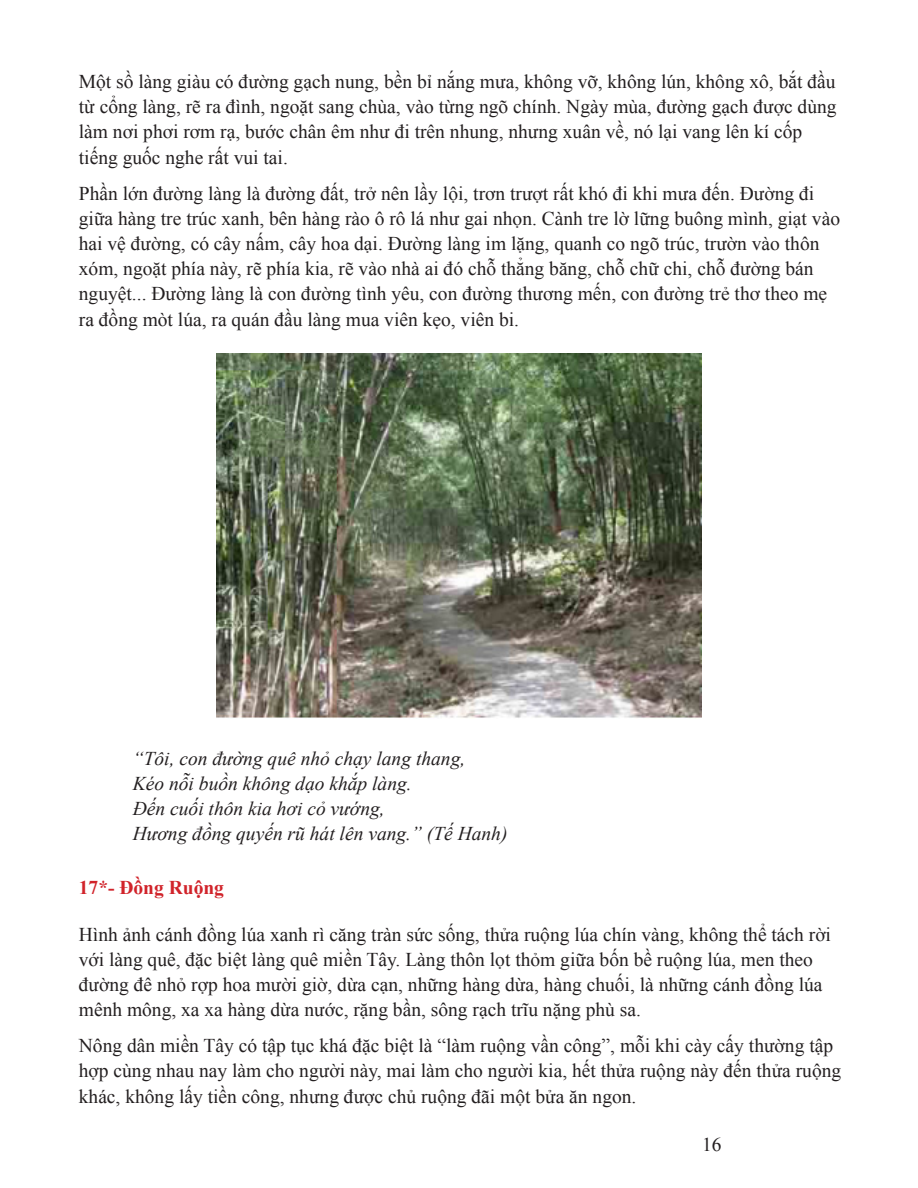
<style>
.page{position:relative;width:918px;height:1188px;background:#fff}
.page>*{position:absolute;margin:0;border:0;box-sizing:border-box;transform-origin:0 0}
.t1{font:19.5px/25.2px "Times New Roman";color:#231f20}
.t2{font:italic 19.5px/25.2px "Times New Roman";color:#231f20}
.t3{font:700 19.5px "Times New Roman";color:#d1232a}
</style>
<div class="page">
<img style="left:216px;top:353px;width:486px;height:365px">
<p class="t1" style="left:79px;top:69px;width:759px">Một sồ làng giàu có đường gạch nung, bền bỉ nắng mưa, không vỡ, không lún, không xô, bắt đầu từ cổng làng, rẽ ra đình, ngoặt sang chùa, vào từng ngõ chính. Ngày mùa, đường gạch được dùng làm nơi phơi rơm rạ, bước chân êm như đi trên nhung, nhưng xuân về, nó lại vang lên kí cốp tiếng guốc nghe rất vui tai.</p>
<p class="t1" style="left:79px;top:180px;width:763px">Phần lớn đường làng là đường đất, trở nên lầy lội, trơn trượt rất khó đi khi mưa đến. Đường đi giữa hàng tre trúc xanh, bên hàng rào ô rô lá như gai nhọn. Cành tre lờ lững buông mình, giạt vào hai vệ đường, có cây nấm, cây hoa dại. Đường làng im lặng, quanh co ngõ trúc, trườn vào thôn xóm, ngoặt phía này, rẽ phía kia, rẽ vào nhà ai đó chỗ thẳng băng, chỗ chữ chi, chỗ đường bán nguyệt... Đường làng là con đường tình yêu, con đường thương mến, con đường trẻ thơ theo mẹ ra đồng mòt lúa, ra quán đầu làng mua viên kẹo, viên bi.</p>
<p class="t2" style="left:133px;top:745px;width:376px">“Tôi, con đường quê nhỏ chạy lang thang,<br>Kéo nỗi buồn không dạo khắp làng.<br>Đến cuối thôn kia hơi cỏ vướng,<br>Hương đồng quyến rũ hát lên vang.” (Tế Hanh)</p>
<p class="t3" style="left:79px;top:874px;width:147px">17*- Đồng Ruộng</p>
<p class="t1" style="left:79px;top:921px;width:754px">Hình ảnh cánh đồng lúa xanh rì căng tràn sức sống, thửa ruộng lúa chín vàng, không thể tách rời với làng quê, đặc biệt làng quê miền Tây. Làng thôn lọt thỏm giữa bốn bề ruộng lúa, men theo đường đê nhỏ rợp hoa mười giờ, dừa cạn, những hàng dừa, hàng chuối, là những cánh đồng lúa mênh mông, xa xa hàng dừa nước, rặng bần, sông rạch trĩu nặng phù sa.</p>
<p class="t1" style="left:79px;top:1033px;width:764px">Nông dân miền Tây có tập tục khá đặc biệt là “làm ruộng vần công”, mỗi khi cày cấy thường tập hợp cùng nhau nay làm cho người này, mai làm cho người kia, hết thửa ruộng này đến thửa ruộng khác, không lấy tiền công, nhưng được chủ ruộng đãi một bửa ăn ngon.</p>
<p class="t1" style="left:702px;top:1132px;width:21px">16</p>
</div>
